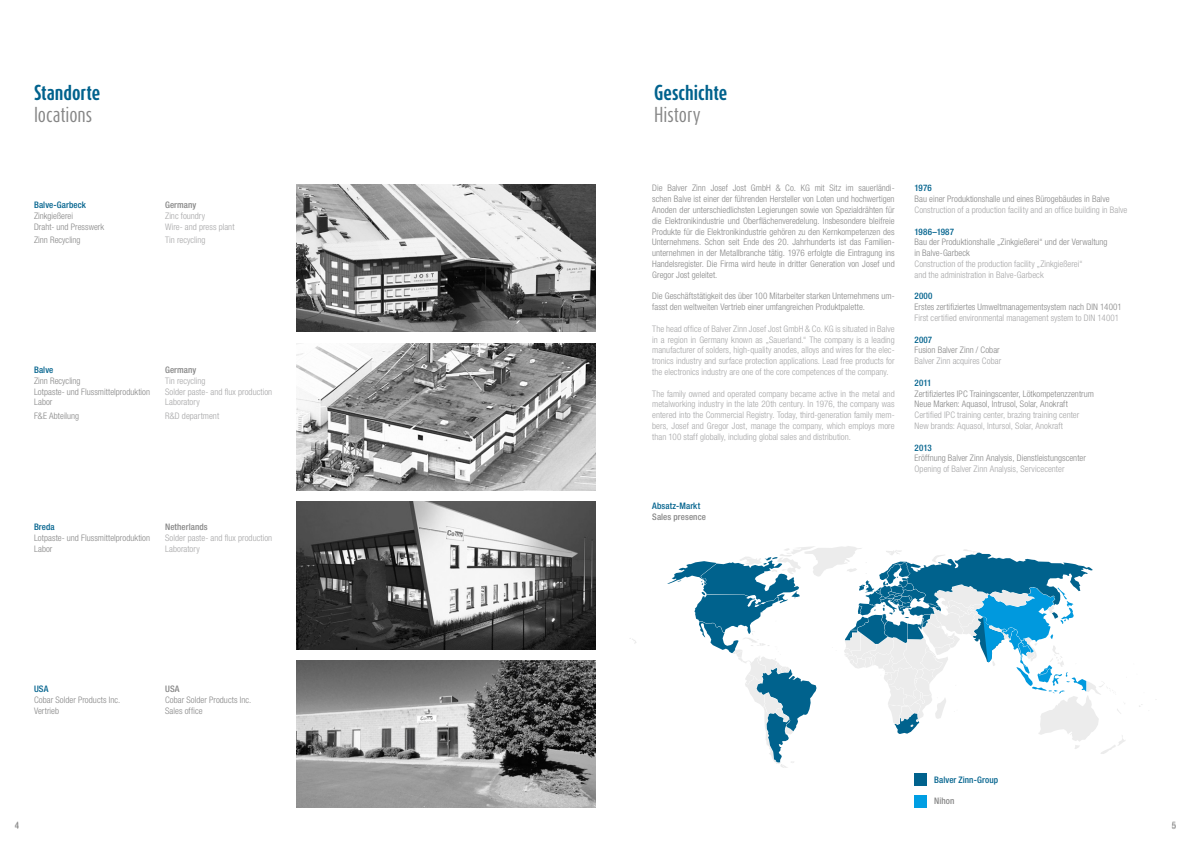
<style>
.page{position:relative;width:1191px;height:842px;background:#fff}
.page>*{position:absolute;margin:0;border:0;box-sizing:border-box;transform-origin:0 0}
.t1{font:700 18px "Dax Compact";letter-spacing:-.005em;color:#00628d}
.t2{font:18px "Dax Compact";letter-spacing:-.005em;color:#868686}
.t3{font:300 condensed 9px/10.8px "Helvetica Neue";letter-spacing:.005em;color:#868686}
.t4{font:300 condensed 9px/10.8px "Helvetica Neue";letter-spacing:.005em;color:#a6a6a7;text-align:justify}
.t5{font:500 condensed 9px "Helvetica Neue";letter-spacing:.01em;color:#00628d}
.t6{font:500 condensed 9px "Helvetica Neue";letter-spacing:.01em;color:#868686}
</style>
<div class="page">
<img style="left:296px;top:184px;width:299px;height:148px">
<img style="left:297px;top:343px;width:298px;height:147px">
<img style="left:296px;top:502px;width:299px;height:147px">
<svg style="left:667px;top:546px;width:459px;height:222px"></svg>
<div style="left:914px;top:773px;width:13px;height:13px;background:#00628d"></div>
<div style="left:914px;top:795px;width:13px;height:13px;background:#009ee3"></div>
<img style="left:296px;top:660px;width:299px;height:148px">
<h1 class="t1" style="left:34px;top:81px;width:68px">Standorte</h1>
<h1 class="t2" style="left:34px;top:103px;width:60px">locations</h1>
<p class="t5" style="left:34px;top:200px;width:54px">Balve-Garbeck</p>
<p class="t6" style="left:165px;top:200px;width:33px">Germany</p>
<p class="t3" style="left:34px;top:211px;width:41px">Zinkgießerei</p>
<p class="t4" style="left:165px;top:211px;width:42px">Zinc foundry</p>
<p class="t3" style="left:34px;top:221px;width:72px">Draht- und Presswerk</p>
<p class="t4" style="left:165px;top:221px;width:71px">Wire- and press plant</p>
<p class="t3" style="left:34px;top:235px;width:48px">Zinn Recycling</p>
<p class="t4" style="left:165px;top:235px;width:42px">Tin recycling</p>
<p class="t5" style="left:34px;top:364px;width:21px">Balve</p>
<p class="t6" style="left:165px;top:364px;width:33px">Germany</p>
<p class="t3" style="left:34px;top:375px;width:48px">Zinn Recycling</p>
<p class="t4" style="left:165px;top:375px;width:42px">Tin recycling</p>
<p class="t3" style="left:34px;top:386px;width:118px">Lotpaste- und Flussmittelproduktion</p>
<p class="t4" style="left:165px;top:386px;width:109px">Solder paste- and flux production</p>
<p class="t3" style="left:34px;top:397px;width:20px">Labor</p>
<p class="t4" style="left:165px;top:397px;width:36px">Laboratory</p>
<p class="t3" style="left:34px;top:410px;width:47px">F&amp;E Abteilung</p>
<p class="t4" style="left:165px;top:410px;width:56px">R&amp;D department</p>
<p class="t5" style="left:34px;top:521px;width:22px">Breda</p>
<p class="t6" style="left:165px;top:521px;width:44px">Netherlands</p>
<p class="t3" style="left:34px;top:532px;width:118px">Lotpaste- und Flussmittelproduktion</p>
<p class="t4" style="left:165px;top:532px;width:109px">Solder paste- and flux production</p>
<p class="t3" style="left:34px;top:543px;width:20px">Labor</p>
<p class="t4" style="left:165px;top:543px;width:36px">Laboratory</p>
<p class="t5" style="left:34px;top:683px;width:16px">USA</p>
<p class="t6" style="left:165px;top:683px;width:16px">USA</p>
<p class="t3" style="left:34px;top:694px;width:88px">Cobar Solder Products Inc.</p>
<p class="t3" style="left:165px;top:694px;width:88px">Cobar Solder Products Inc.</p>
<p class="t3" style="left:34px;top:705px;width:27px">Vertrieb</p>
<p class="t3" style="left:165px;top:705px;width:39px">Sales office</p>
<h1 class="t1" style="left:654px;top:81px;width:74px">Geschichte</h1>
<h1 class="t2" style="left:654px;top:103px;width:48px">History</h1>
<p class="t3" style="left:652px;top:183px;width:244px;text-align:justify">Die Balver Zinn Josef Jost GmbH &amp; Co. KG mit Sitz im sauerländi&shy;schen Balve ist einer der führenden Hersteller von Loten und hochwertigen Anoden der unterschiedlichsten Legierungen sowie von Spezialdrähten für die Elektronikindustrie und Oberflächenveredelung. Insbesondere bleifreie Produkte für die Elektronikindustrie gehören zu den Kernkompetenzen des Unternehmens. Schon seit Ende des 20. Jahrhunderts ist das Familien&shy;unternehmen in der Metallbranche tätig. 1976 erfolgte die Eintragung ins Handelsregister. Die Firma wird heute in dritter Generation von Josef und Gregor Jost geleitet.</p>
<p class="t3" style="left:652px;top:291px;width:244px">Die Geschäftstätigkeit des über 100 Mitarbeiter starken Unternehmens um&shy;fasst den weltweiten Vertrieb einer umfangreichen Produktpalette.</p>
<p class="t4" style="left:652px;top:323px;width:244px">The head office of Balver Zinn Josef Jost GmbH &amp; Co. KG is situated in Balve in a region in Germany known as „Sauerland.“ The company is a leading manufacturer of solders, high-quality anodes, alloys and wires for the elec&shy;tronics industry and surface protection applications. Lead free products for the electronics industry are one of the core competences of the company.</p>
<p class="t4" style="left:652px;top:388px;width:244px">The family owned and operated company became active in the metal and metalworking industry in the late 20th century. In 1976, the company was entered into the Commercial Registry. Today, third-generation family mem&shy;bers, Josef and Gregor Jost, manage the company, which employs more than 100 staff globally, including global sales and distribution.</p>
<p class="t5" style="left:652px;top:500px;width:50px">Absatz-Markt</p>
<p class="t6" style="left:652px;top:511px;width:55px">Sales presence</p>
<p class="t5" style="left:914px;top:183px;width:19px">1976</p>
<p class="t3" style="left:914px;top:194px;width:196px">Bau einer Produktionshalle und eines Bürogebäudes in Balve</p>
<p class="t4" style="left:914px;top:204px;width:214px">Construction of a production facility and an office building in Balve</p>
<p class="t5" style="left:914px;top:226px;width:41px">1986–1987</p>
<p class="t3" style="left:914px;top:237px;width:195px">Bau der Produktionshalle „Zinkgießerei“ und der Verwaltung in Balve-Garbeck</p>
<p class="t4" style="left:914px;top:258px;width:170px">Construction of the production facility „Zinkgießerei“ and the administration in Balve-Garbeck</p>
<p class="t5" style="left:914px;top:291px;width:19px">2000</p>
<p class="t3" style="left:914px;top:302px;width:209px">Erstes zertifiziertes Umweltmanagementsystem nach DIN 14001</p>
<p class="t4" style="left:914px;top:312px;width:206px">First certified environmental management system to DIN 14001</p>
<p class="t5" style="left:914px;top:334px;width:19px">2007</p>
<p class="t3" style="left:914px;top:345px;width:87px">Fusion Balver Zinn / Cobar</p>
<p class="t4" style="left:914px;top:356px;width:88px">Balver Zinn acquires Cobar</p>
<p class="t5" style="left:914px;top:377px;width:19px">2011</p>
<p class="t3" style="left:914px;top:388px;width:181px">Zertifiziertes IPC Trainingscenter, Lötkompetenzzentrum<br>Neue Marken: Aquasol, Intrusol, Solar, Anokraft</p>
<p class="t4" style="left:914px;top:410px;width:166px">Certified IPC training center, brazing training center<br>New brands: Aquasol, Intursol, Solar, Anokraft</p>
<p class="t5" style="left:914px;top:442px;width:19px">2013</p>
<p class="t3" style="left:914px;top:453px;width:173px">Eröffnung Balver Zinn Analysis, Dienstleistungscenter</p>
<p class="t4" style="left:914px;top:464px;width:151px">Opening of Balver Zinn Analysis, Servicecenter</p>
<p class="t5" style="left:934px;top:774px;width:65px">Balver Zinn-Group</p>
<p class="t6" style="left:934px;top:796px;width:22px">Nihon</p>
<p class="t3" style="left:15px;top:820px;width:6px">4</p>
<p class="t3" style="left:1171px;top:820px;width:6px">5</p>
</div>
